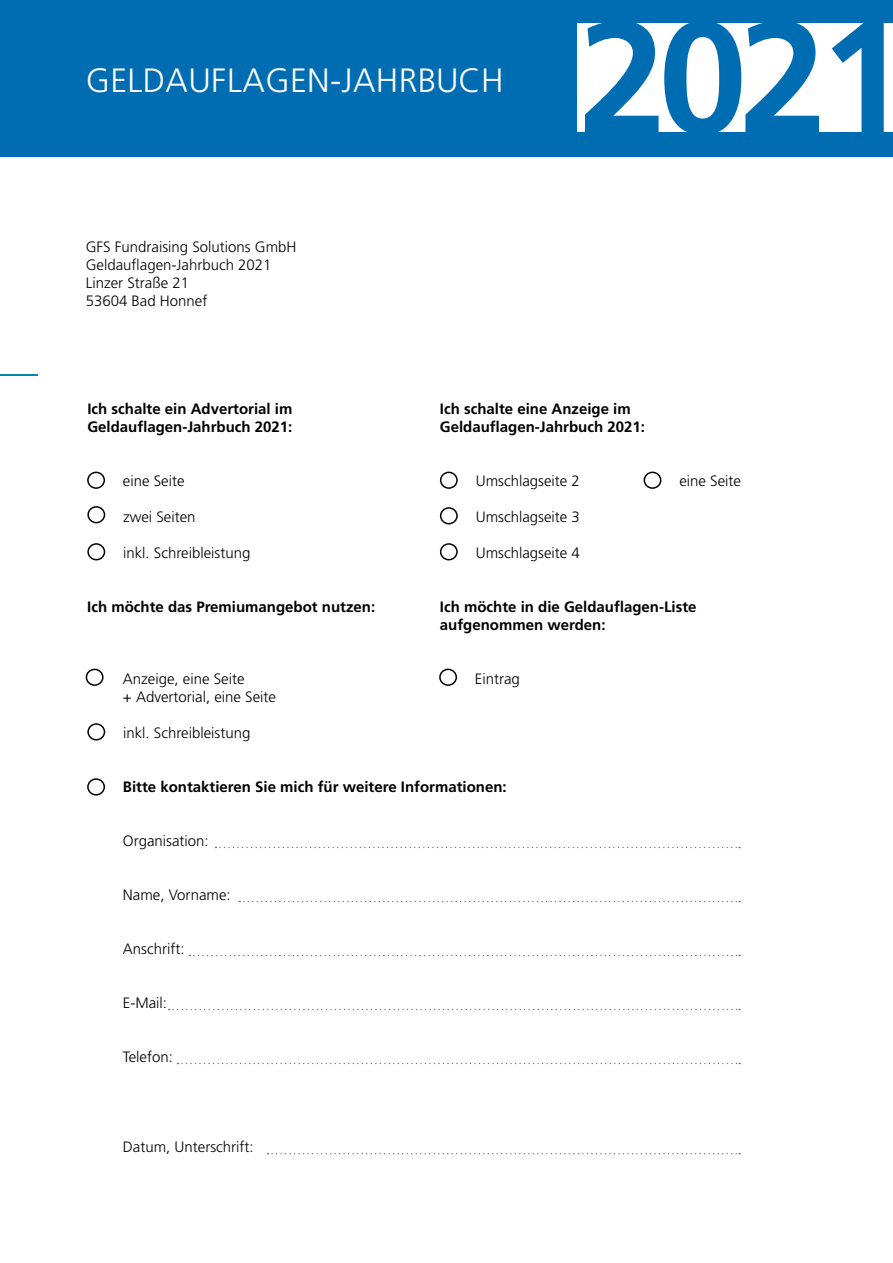
<style>
.page{position:relative;width:893px;height:1263px;background:#fff}
.page>*{position:absolute;margin:0;border:0;box-sizing:border-box;transform-origin:0 0}
.t1{font:700 158.55px "Frutiger";color:#006db2}
.t2{font:300 33.75px "Frutiger";letter-spacing:.01em;color:#fff}
.t3{font:300 15px/18px "Frutiger";color:#000}
.t4{font:700 15px/18px "Frutiger";color:#000}
</style>
<div class="page">
<div style="left:0;top:0;width:893px;height:157px;background:#006db2"></div>
<div style="left:87px;top:472px;width:18px;height:17px;border:2px solid #000;border-radius:50%"></div>
<div style="left:87px;top:506px;width:18px;height:17px;border:2px solid #000;border-radius:50%"></div>
<div style="left:87px;top:543px;width:18px;height:17px;border:2px solid #000;border-radius:50%"></div>
<div style="left:87px;top:723px;width:18px;height:17px;border:2px solid #000;border-radius:50%"></div>
<div style="left:86px;top:669px;width:18px;height:17px;border:2px solid #000;border-radius:50%"></div>
<div style="left:87px;top:778px;width:18px;height:17px;border:2px solid #000;border-radius:50%"></div>
<svg style="left:215px;top:847px;width:525px;height:1px"></svg>
<svg style="left:239px;top:901px;width:501px;height:1px"></svg>
<svg style="left:189px;top:955px;width:551px;height:1px"></svg>
<svg style="left:169px;top:1009px;width:571px;height:1px"></svg>
<svg style="left:177px;top:1063px;width:563px;height:1px"></svg>
<svg style="left:267px;top:1153px;width:473px;height:1px"></svg>
<hr style="left:0;top:374px;width:38px;height:2px;background:#0088b1">
<div style="left:644px;top:472px;width:17px;height:17px;border:2px solid #000;border-radius:50%"></div>
<div style="left:440px;top:472px;width:18px;height:17px;border:2px solid #000;border-radius:50%"></div>
<div style="left:440px;top:507px;width:18px;height:17px;border:2px solid #000;border-radius:50%"></div>
<div style="left:440px;top:543px;width:18px;height:17px;border:2px solid #000;border-radius:50%"></div>
<div style="left:439px;top:669px;width:18px;height:17px;border:2px solid #000;border-radius:50%"></div>
<div style="left:577px;top:23px;width:316px;height:109px;background:#fff"></div>
<h2 class="t2" style="left:86px;top:66px;width:419px">GELDAUFLAGEN-JAHRBUCH</h2>
<p class="t3" style="left:86px;top:239px;width:212px">GFS Fundraising Solutions GmbH<br>Geldauflagen-Jahrbuch 2021<br>Linzer Straße 21<br>53604 Bad Honnef</p>
<h1 class="t1" style="left:578px;top:12px;width:330px">2021</h1>
<p class="t4" style="left:87px;top:401px;width:207px">Ich schalte ein Advertorial im<br>Geldauflagen-Jahrbuch 2021:</p>
<p class="t3" style="left:123px;top:473px;width:63px">eine Seite</p>
<p class="t3" style="left:123px;top:509px;width:74px">zwei Seiten</p>
<p class="t3" style="left:123px;top:545px;width:129px">inkl. Schreibleistung</p>
<p class="t4" style="left:440px;top:401px;width:207px">Ich schalte eine Anzeige im<br>Geldauflagen-Jahrbuch 2021:</p>
<p class="t3" style="left:476px;top:473px;width:106px">Umschlagseite 2</p>
<p class="t3" style="left:679px;top:473px;width:63px">eine Seite</p>
<p class="t3" style="left:476px;top:509px;width:106px">Umschlagseite 3</p>
<p class="t3" style="left:476px;top:545px;width:106px">Umschlagseite 4</p>
<p class="t4" style="left:87px;top:599px;width:290px">Ich möchte das Premiumangebot nutzen:</p>
<p class="t4" style="left:440px;top:599px;width:258px">Ich möchte in die Geldauflagen-Liste aufgenommen werden:</p>
<p class="t3" style="left:123px;top:671px;width:155px">Anzeige, eine Seite<br>+ Advertorial, eine Seite</p>
<p class="t3" style="left:475px;top:671px;width:46px">Eintrag</p>
<p class="t3" style="left:123px;top:725px;width:129px">inkl. Schreibleistung</p>
<p class="t4" style="left:123px;top:779px;width:385px">Bitte kontaktieren Sie mich für weitere Informationen:</p>
<p class="t3" style="left:123px;top:833px;width:87px">Organisation:</p>
<p class="t3" style="left:123px;top:887px;width:109px">Name, Vorname:</p>
<p class="t3" style="left:123px;top:941px;width:63px">Anschrift:</p>
<p class="t3" style="left:123px;top:995px;width:46px">E-Mail:</p>
<p class="t3" style="left:123px;top:1049px;width:52px">Telefon:</p>
<p class="t3" style="left:123px;top:1139px;width:132px">Datum, Unterschrift:</p>
</div>
